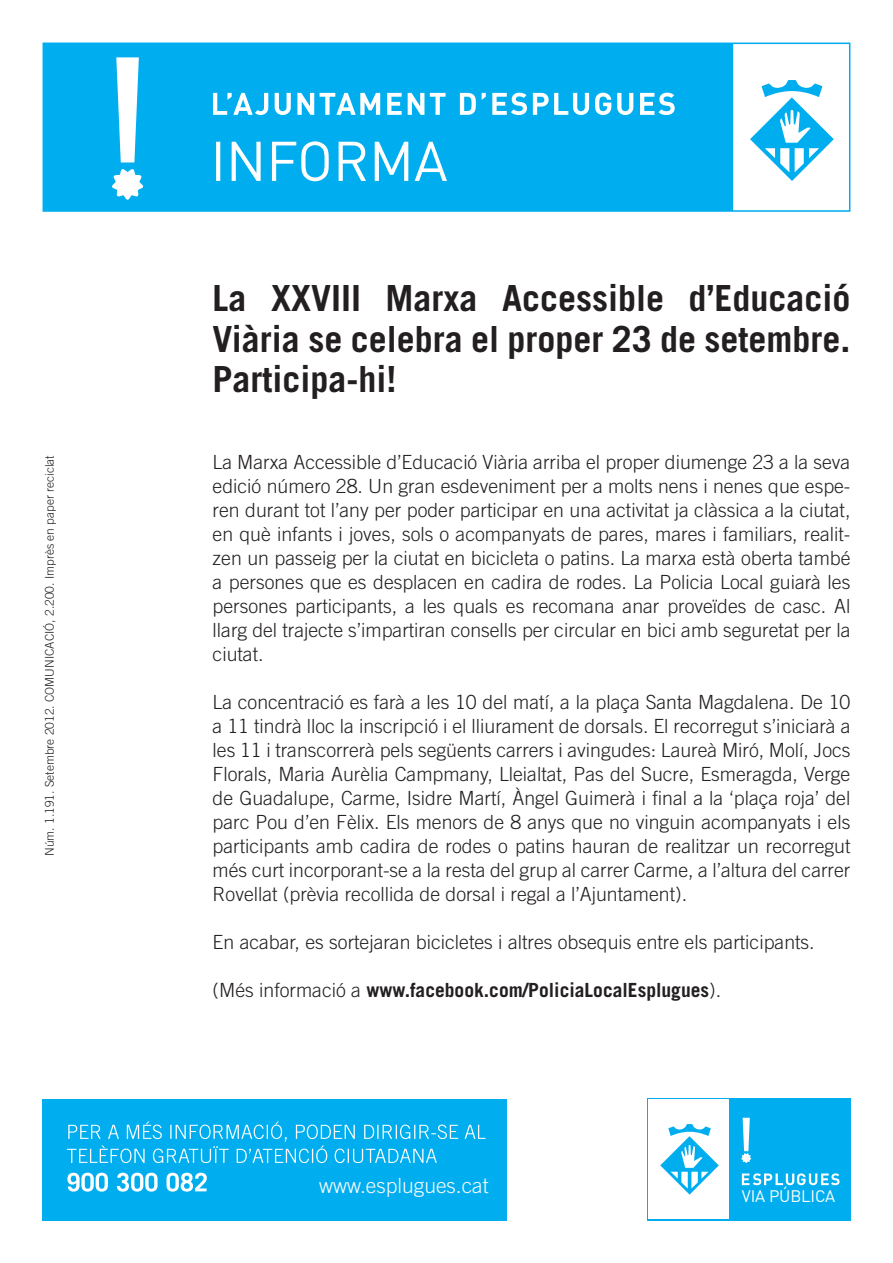
<style>
.page{position:relative;width:893px;height:1263px;background:#fff}
.page>*{position:absolute;margin:0;border:0;box-sizing:border-box;transform-origin:0 0}
.t1{font:700 36px/40.5px "Trade Gothic LT Com";color:#231f20;text-align:justify}
.t2{font:300 21px "Trade Gothic LT Com";color:#fafafa}
.t3{font:300 19.5px/24px "Trade Gothic LT Com";color:#231f20;text-align:justify}
.t4{font:700 19.5px "Trade Gothic LT Com";color:#231f20}
.t5{font:16.5px "DIN";letter-spacing:-.01em;color:#fff}
.t6{font:300 12px "Trade Gothic LT Com";color:#231f20}
.s1{font-weight:300}
</style>
<div class="page">
<div style="left:43px;top:1098px;width:464px;height:122px;background:#00aeef"></div>
<svg style="left:43px;top:43px;width:807px;height:169px;background:#25b9f1"></svg>
<svg style="left:216px;top:141px;width:231px;height:40px"></svg>
<svg style="left:213px;top:93px;width:462px;height:22px"></svg>
<svg style="left:112px;top:57px;width:32px;height:143px"></svg>
<svg style="left:67px;top:1173px;width:140px;height:18px"></svg>
<svg style="left:67px;top:1121px;width:418px;height:42px"></svg>
<div style="left:647px;top:1098px;width:203px;height:122px;background:#00aeef"></div>
<div style="left:648px;top:1100px;width:81px;height:119px;background:#fff"></div>
<svg style="left:660px;top:1124px;width:59px;height:70px"></svg>
<svg style="left:741px;top:1118px;width:10px;height:45px"></svg>
<svg style="left:742px;top:1173px;width:97px;height:12px"></svg>
<p class="t6" style="left:43px;top:856px;width:402px;rotate:-90deg">Núm. 1.191. Setembre 2012. COMUNICACIÓ, 2.200. Imprès en paper reciclat</p>
<p class="t1" style="left:213px;top:278px;width:639px">La XXVIII Marxa Accessible d’Educació Viària se celebra el proper 23 de setembre.<br>Participa-hi!</p>
<p class="t3" style="left:213px;top:450px;width:639px">La Marxa Accessible d’Educació Viària arriba el proper diumenge 23 a la seva edició número 28. Un gran esdeveniment per a molts nens i nenes que espe&shy;ren durant tot l’any per poder participar en una activitat ja clàssica a la ciutat, en què infants i joves, sols o acompanyats de pares, mares i familiars, realit&shy;zen un passeig per la ciutat en bicicleta o patins. La marxa està oberta també a persones que es desplacen en cadira de rodes. La Policia Local guiarà les persones participants, a les quals es recomana anar proveïdes de casc. Al llarg del trajecte s’impartiran consells per circular en bici amb seguretat per la ciutat.</p>
<p class="t3" style="left:213px;top:690px;width:639px">La concentració es farà a les 10 del matí, a la plaça Santa Magdalena. De 10 a 11 tindrà lloc la inscripció i el lliurament de dorsals. El recorregut s’iniciarà a les 11 i transcorrerà pels següents carrers i avingudes: Laureà Miró, Molí, Jocs Florals, Maria Aurèlia Campmany, Lleialtat, Pas del Sucre, Esmeragda, Verge de Guadalupe, Carme, Isidre Martí, Àngel Guimerà i final a la ‘plaça roja’ del parc Pou d’en Fèlix. Els menors de 8 anys que no vinguin acompanyats i els participants amb cadira de rodes o patins hauran de realitzar un recorregut més curt incorporant-se a la resta del grup al carrer Carme, a l’altura del carrer Rovellat (prèvia recollida de dorsal i regal a l’Ajuntament).</p>
<p class="t3" style="left:213px;top:930px;width:604px">En acabar, es sortejaran bicicletes i altres obsequis entre els participants.</p>
<p class="t4" style="left:213px;top:978px;width:510px"><span class="s1">(Més informació a</span> www.facebook.com/PoliciaLocalEsplugues<span class="s1">).</span></p>
<p class="t2" style="left:319px;top:1173px;width:171px">www.esplugues.cat</p>
<p class="t5" style="left:742px;top:1186px;width:95px">VIA PÚBLICA</p>
</div>
